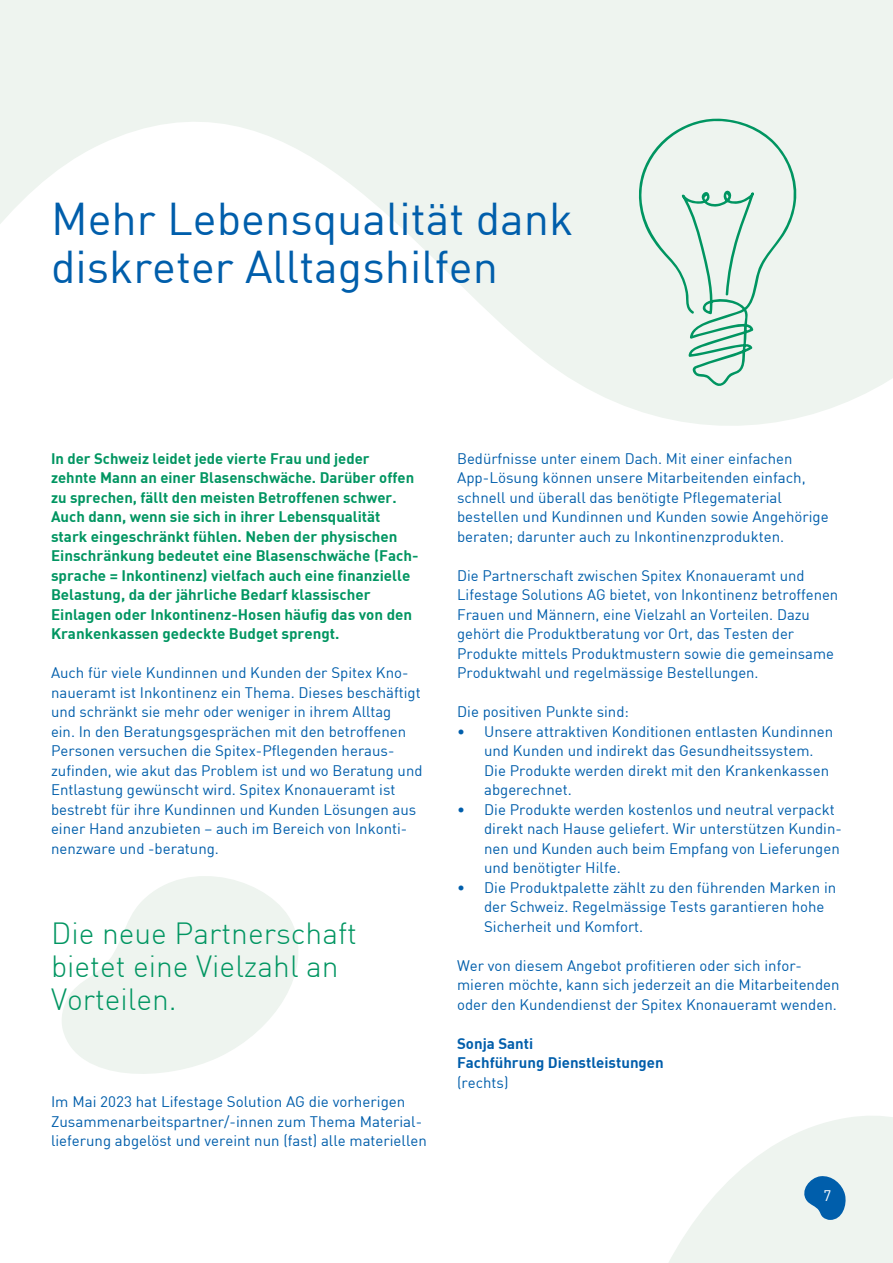
<style>
.page{position:relative;width:893px;height:1263px;background:#fff}
.page>*{position:absolute;margin:0;border:0;box-sizing:border-box;transform-origin:0 0}
.t1{font:45px/48px "DIN";color:#005eab}
.t2{font:300 30px/33px "DIN";color:#009561}
.t3{font:15px/19.5px "DIN";color:#005eab}
.t4{font:15px/19.5px "DIN Bold 2";color:#009561}
.t5{font:15px/19.5px "DIN Bold 2";color:#005eab}
.t6{font:15px "DIN";color:#fff}
</style>
<div class="page">
<svg style="left:669px;top:1116px;width:224px;height:147px;fill:#eef4ef"></svg>
<svg style="left:799px;top:1175px;width:48px;height:45px;background:#5f9ac6"></svg>
<svg style="left:0;top:0;width:893px;height:426px;fill:#eef4ef"></svg>
<svg style="left:639px;top:119px;width:157px;height:267px;background:#dbece3"></svg>
<svg style="left:62px;top:876px;width:236px;height:198px;fill:#eef4ef"></svg>
<h1 class="t1" style="left:51px;top:198px;width:524px">Mehr Lebensqualität dank diskreter Alltagshilfen</h1>
<p class="t4" style="left:51px;top:449px;width:369px">In der Schweiz leidet jede vierte Frau und jeder zehnte Mann an einer Blasenschwäche. Darüber offen zu sprechen, fällt den meisten Betroffenen schwer.<br>Auch dann, wenn sie sich in ihrer Lebensqualität stark eingeschränkt fühlen. Neben der physischen Einschränkung bedeutet eine Blasenschwäche (Fach&shy;sprache = Inkontinenz) vielfach auch eine finanzielle Belastung, da der jährliche Bedarf klassischer Einlagen oder Inkontinenz-Hosen häufig das von den Krankenkassen gedeckte Budget sprengt.</p>
<p class="t3" style="left:51px;top:664px;width:373px">Auch für viele Kundinnen und Kunden der Spitex Kno&shy;naueramt ist Inkontinenz ein Thema. Dieses beschäftigt und schränkt sie mehr oder weniger in ihrem Alltag<br>ein. In den Beratungsgesprächen mit den betroffenen Personen versuchen die Spitex-Pflegenden heraus&shy;zufinden, wie akut das Problem ist und wo Beratung und Entlastung gewünscht wird. Spitex Knonaueramt ist bestrebt für ihre Kundinnen und Kunden Lösungen aus einer Hand anzubieten – auch im Bereich von Inkonti&shy;nenzware und -beratung.</p>
<h2 class="t2" style="left:51px;top:919px;width:307px">Die neue Partnerschaft bietet eine Vielzahl an<br>Vorteilen.</h2>
<p class="t3" style="left:51px;top:1093px;width:377px">Im Mai 2023 hat Lifestage Solution AG die vorherigen<br>Zusammenarbeitspartner/-innen zum Thema Material&shy;lieferung abgelöst und vereint nun (fast) alle materiellen</p>
<p class="t3" style="left:457px;top:449px;width:373px">Bedürfnisse unter einem Dach. Mit einer einfachen App-Lösung können unsere Mitarbeitenden einfach, schnell und überall das benötigte Pflegematerial bestellen und Kundinnen und Kunden sowie Angehörige beraten; darunter auch zu Inkontinenzprodukten.</p>
<p class="t3" style="left:457px;top:566px;width:383px">Die Partnerschaft zwischen Spitex Knonaueramt und Lifestage Solutions AG bietet, von Inkontinenz betroffenen Frauen und Männern, eine Vielzahl an Vorteilen. Dazu gehört die Produktberatung vor Ort, das Testen der Produkte mittels Produktmustern sowie die gemeinsame Produktwahl und regelmässige Bestellungen.</p>
<p class="t3" style="left:457px;top:703px;width:173px">Die positiven Punkte sind:</p>
<p class="t3" style="left:484px;top:722px;width:351px;text-indent:-27px">• Unsere attraktiven Konditionen entlasten Kundinnen und Kunden und indirekt das Gesundheitssystem.<br>Die Produkte werden direkt mit den Krankenkassen abgerechnet.</p>
<p class="t3" style="left:484px;top:800px;width:359px;text-indent:-27px">• Die Produkte werden kostenlos und neutral verpackt direkt nach Hause geliefert. Wir unterstützen Kundin&shy;nen und Kunden auch beim Empfang von Lieferungen und benötigter Hilfe.</p>
<p class="t3" style="left:484px;top:878px;width:354px;text-indent:-27px">• Die Produktpalette zählt zu den führenden Marken in der Schweiz. Regelmässige Tests garantieren hohe<br>Sicherheit und Komfort.</p>
<p class="t3" style="left:457px;top:956px;width:384px">Wer von diesem Angebot profitieren oder sich infor&shy;mieren möchte, kann sich jederzeit an die Mitarbeitenden oder den Kundendienst der Spitex Knonaueramt wenden.</p>
<p class="t5" style="left:457px;top:1034px;width:208px">Sonja Santi<br>Fachführung Dienstleistungen</p>
<p class="t3" style="left:457px;top:1073px;width:53px">(rechts)</p>
<p class="t6" style="left:824px;top:1189px;width:9px">7</p>
</div>
